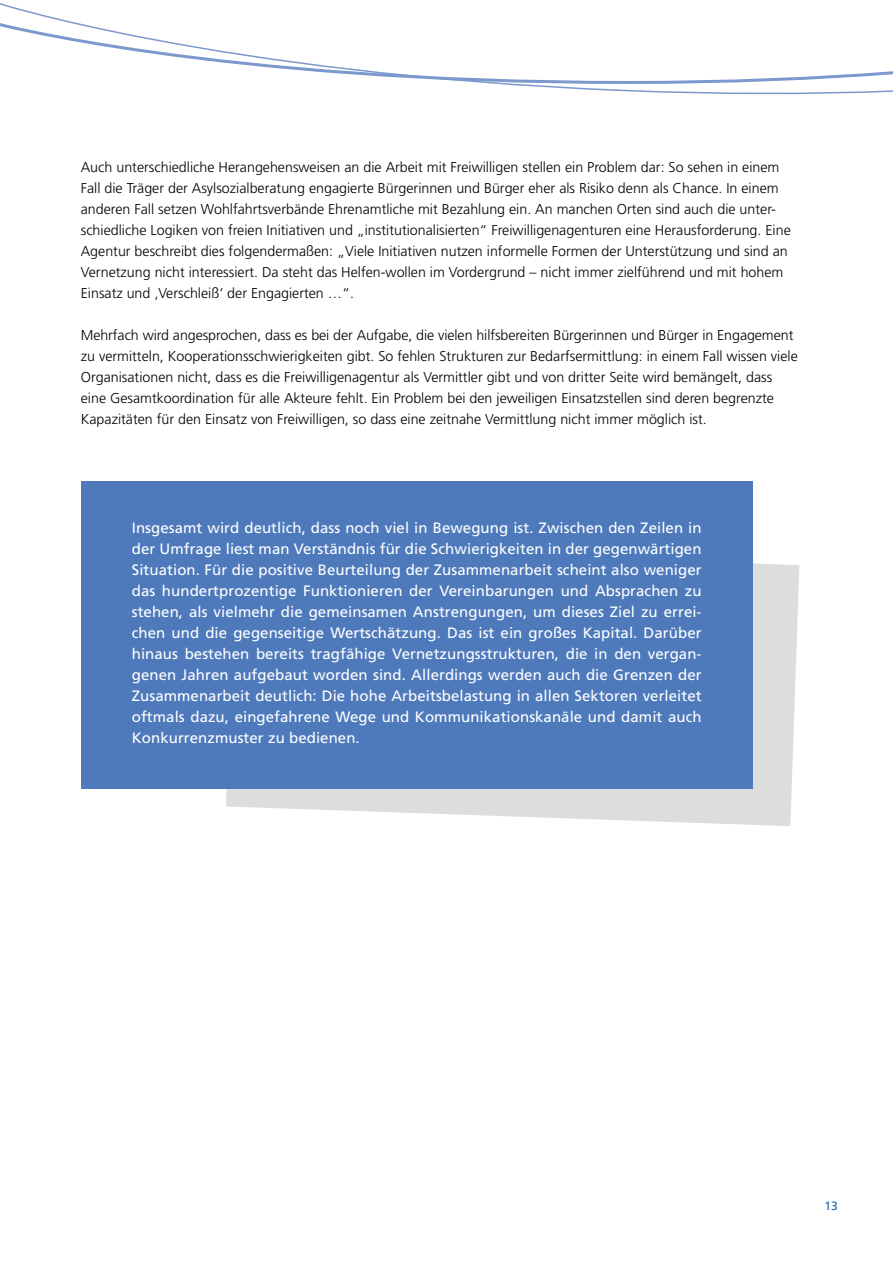
<style>
.page{position:relative;width:893px;height:1263px;background:#fff}
.page>*{position:absolute;margin:0;border:0;box-sizing:border-box;transform-origin:0 0}
.t1{font:15px/21px "Frutiger LT Std";letter-spacing:.005em;color:#fff;text-align:justify}
.t2{font:300 14.25px/21px "Frutiger LT Std";color:#000}
.t3{font:12px "Frutiger LT Std";color:#1362aa}
</style>
<div class="page">
<svg style="left:0;top:3px;width:893px;height:92px"></svg>
<svg style="left:226px;top:563px;width:573px;height:263px;fill:#dcdddd"></svg>
<div style="left:81px;top:482px;width:672px;height:307px;background:#4e7abc"></div>
<p class="t2" style="left:81px;top:157px;width:711px">Auch unterschiedliche Herangehensweisen an die Arbeit mit Freiwilligen stellen ein Problem dar: So sehen in einem Fall die Träger der Asylsozialberatung engagierte Bürgerinnen und Bürger eher als Risiko denn als Chance. In einem anderen Fall setzen Wohlfahrtsverbände Ehrenamtliche mit Bezahlung ein. An manchen Orten sind auch die unter&shy;schiedliche Logiken von freien Initiativen und „institutionalisierten“ Freiwilligenagenturen eine Herausforderung. Eine Agentur beschreibt dies folgendermaßen: „Viele Initiativen nutzen informelle Formen der Unterstützung und sind an Vernetzung nicht interessiert. Da steht das Helfen-wollen im Vordergrund – nicht immer zielführend und mit hohem Einsatz und ‚Verschleiß‘ der Engagierten …“.</p>
<p class="t2" style="left:81px;top:325px;width:719px">Mehrfach wird angesprochen, dass es bei der Aufgabe, die vielen hilfsbereiten Bürgerinnen und Bürger in Engagement zu vermitteln, Kooperationsschwierigkeiten gibt. So fehlen Strukturen zur Bedarfsermittlung: in einem Fall wissen viele Organisationen nicht, dass es die Freiwilligenagentur als Vermittler gibt und von dritter Seite wird bemängelt, dass eine Gesamtkoordination für alle Akteure fehlt. Ein Problem bei den jeweiligen Einsatzstellen sind deren begrenzte Kapazitäten für den Einsatz von Freiwilligen, so dass eine zeitnahe Vermittlung nicht immer möglich ist.</p>
<p class="t1" style="left:132px;top:518px;width:571px">Insgesamt wird deutlich, dass noch viel in Bewegung ist. Zwischen den Zeilen in der Umfrage liest man Verständnis für die Schwierigkeiten in der gegenwärtigen Situation. Für die positive Beurteilung der Zusammenarbeit scheint also weniger das hundertprozentige Funktionieren der Vereinbarungen und Absprachen zu stehen, als vielmehr die gemeinsamen Anstrengungen, um dieses Ziel zu errei&shy;chen und die gegenseitige Wertschätzung. Das ist ein großes Kapital. Darüber hinaus bestehen bereits tragfähige Vernetzungsstrukturen, die in den vergan&shy;genen Jahren aufgebaut worden sind. Allerdings werden auch die Grenzen der Zusammenarbeit deutlich: Die hohe Arbeitsbelastung in allen Sektoren verleitet oftmals dazu, eingefahrene Wege und Kommunikationskanäle und damit auch Konkurrenzmuster zu bedienen.</p>
<p class="t3" style="left:824px;top:1199px;width:15px">13</p>
</div>
